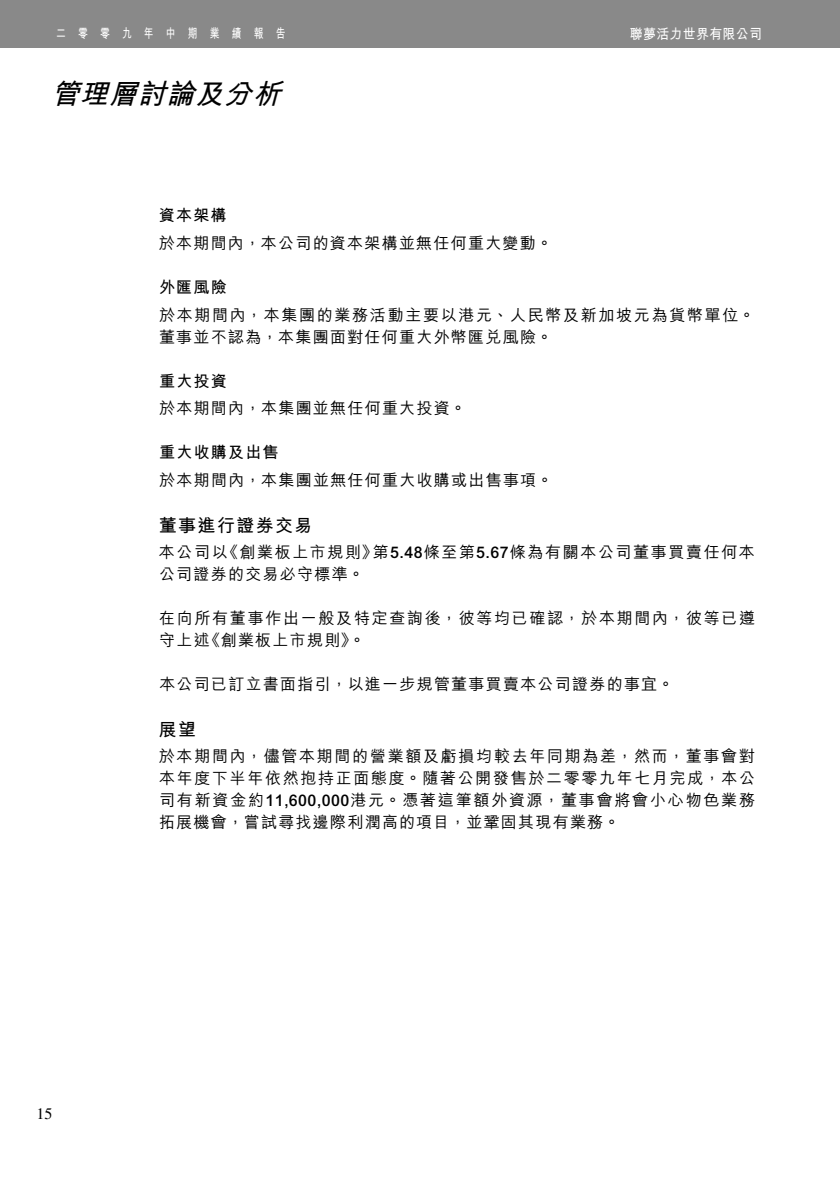
<style>
.page{position:relative;width:840px;height:1191px;background:#fff}
.page>*{position:absolute;margin:0;border:0;box-sizing:border-box;transform-origin:0 0}
.t1{font:italic 700 28px "M Hei HK";color:#000}
.t2{font:700 18px "M Hei HK";letter-spacing:.075em;color:#000}
.t3{font:500 16px/22px "M Hei HK";letter-spacing:.08em;color:#000}
.t4{font:500 16px/22px "M Hei HK";letter-spacing:.105em;color:#000}
.t5{font:500 16px "M Hei HK";letter-spacing:.1em;color:#000}
.t6{font:700 16px "M Hei HK";letter-spacing:.075em;color:#000}
.t7{font:16px "Times LT Std";color:#000}
.t8{font:700 14px "M Hei HK";letter-spacing:.03em;color:#fff;scale:.92 1}
.t9{font:700 13px "M Hei HK";letter-spacing:1.25em;color:#fff;scale:.75 1}
.s1{font-family:"Arial MT Std"}
</style>
<div class="page">
<div style="left:0;top:0;width:839px;height:47px;background:#898989"></div>
<p class="t9" style="left:56px;top:24px;width:307px">二零零九年中期業績報告</p>
<h1 class="t1" style="left:51px;top:74px;width:241px">管理層討論及分析</h1>
<p class="t8" style="left:629px;top:23px;width:145px">聯夢活力世界有限公司</p>
<p class="t6" style="left:159px;top:204px;width:69px">資本架構</p>
<p class="t3" style="left:159px;top:231px;width:395px">於本期間內，本公司的資本架構並無任何重大變動。</p>
<p class="t6" style="left:159px;top:275px;width:69px">外匯風險</p>
<p class="t4" style="left:159px;top:302px;width:597px">於本期間內，本集團的業務活動主要以港元、人民幣及新加坡元為貨幣單位。董事並不認為，本集團面對任何重大外幣匯兌風險。</p>
<p class="t6" style="left:159px;top:369px;width:69px">重大投資</p>
<p class="t3" style="left:159px;top:396px;width:308px">於本期間內，本集團並無任何重大投資。</p>
<p class="t6" style="left:159px;top:441px;width:121px">重大收購及出售</p>
<p class="t3" style="left:159px;top:468px;width:395px">於本期間內，本集團並無任何重大收購或出售事項。</p>
<p class="t2" style="left:159px;top:512px;width:155px">董事進行證券交易</p>
<p class="t5" style="left:373px;top:540px;width:383px">第<span class="s1">5.48</span>條至第<span class="s1">5.67</span>條為有關本公司董事買賣任何本</p>
<p class="t5" style="left:222px;top:540px;width:157px">《創業板上市規則》</p>
<p class="t3" style="left:159px;top:539px;width:207px">本公司以<br>公司證券的交易必守標準。</p>
<p class="t4" style="left:204px;top:605px;width:552px;text-indent:-45px">在向所有董事作出一般及特定查詢後，彼等均已確認，於本期間內，彼等已遵《創業板上市規則。《</p>
<p class="t3" style="left:159px;top:627px;width:52px">守上述</p>
<p class="t3" style="left:159px;top:671px;width:515px">本公司已訂立書面指引，以進一步規管董事買賣本公司證券的事宜。</p>
<p class="t2" style="left:159px;top:716px;width:39px">展望</p>
<p class="t3" style="left:159px;top:743px;width:597px;text-align:justify">於本期間內，儘管本期間的營業額及虧損均較去年同期為差，然而，董事會對本年度下半年依然抱持正面態度。隨著公開發售於二零零九年七月完成，本公司有新資金約<span class="s1">11,600,000</span>港元。憑著這筆額外資源，董事會將會小心物色業務拓展機會，嘗試尋找邊際利潤高的項目，並鞏固其現有業務。</p>
<p class="t7" style="left:36px;top:1104px;width:17px">15</p>
</div>
